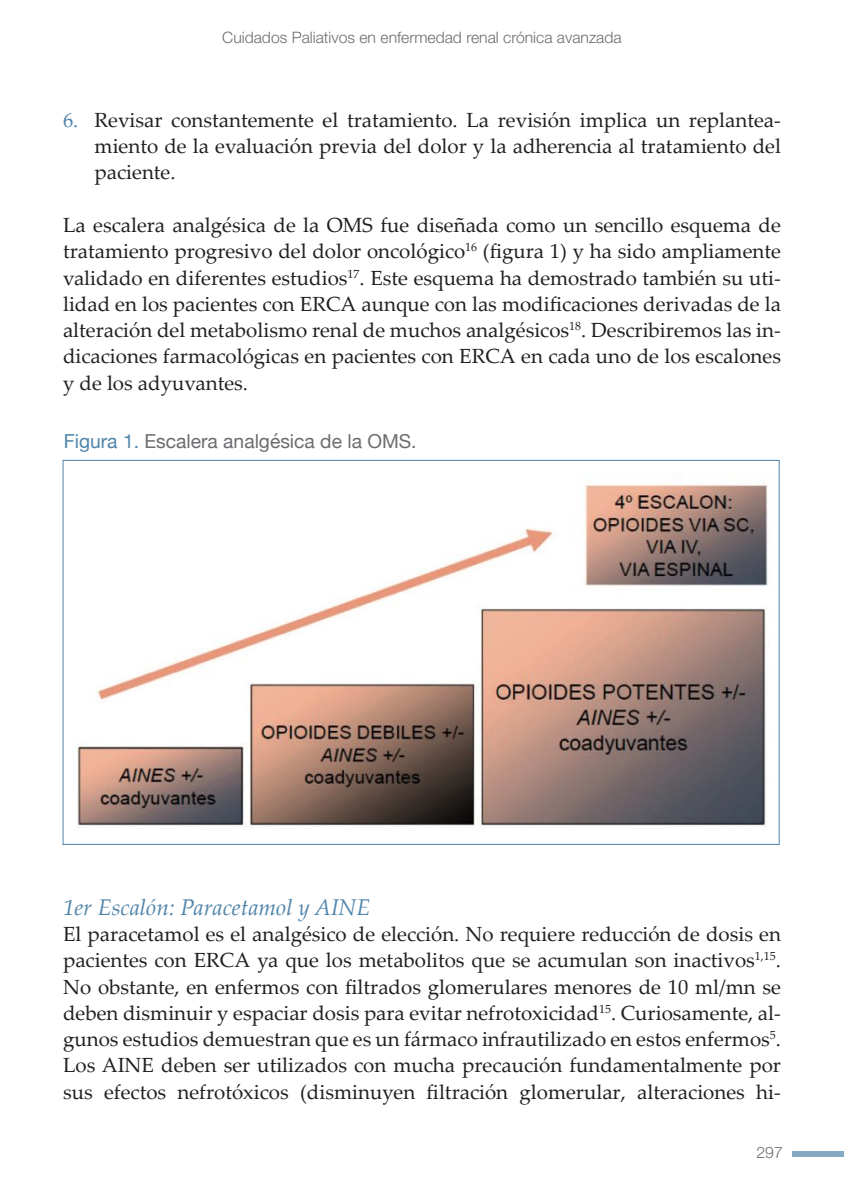
<style>
.page{position:relative;width:844px;height:1191px;background:#fff}
.page>*{position:absolute;margin:0;border:0;box-sizing:border-box;transform-origin:0 0}
.t1{font:italic 22.75px "Palatino Linotype";color:#5084aa}
.t2{font:20.47px/26.2px "Palatino Linotype";color:#231f20;text-align:justify}
.t3{font:19.25px "Helvetica Neue";color:#6c6d70}
.t4{font:300 15.75px "Helvetica Neue LT Std";color:#6c6d70}
.s1{color:#5084aa}
</style>
<div class="page">
<div style="left:792px;top:1151px;width:51px;height:5px;background:#84a9c3"></div>
<img style="left:77px;top:484px;width:691px;height:342px">
<p class="t4" style="left:222px;top:27px;width:401px">Cuidados Paliativos en enfermedad renal crónica avanzada</p>
<p class="t2" style="left:94px;top:106px;width:687px;text-indent:-32px"><span class="s1">6.</span> Revisar constantemente el tratamiento. La revisión implica un replantea&shy;miento de la evaluación previa del dolor y la adherencia al tratamiento del paciente.</p>
<p class="t2" style="left:63px;top:211px;width:719px">La escalera analgésica de la OMS fue diseñada como un sencillo esquema de tratamiento progresivo del dolor oncológico<sup>16</sup> (figura 1) y ha sido ampliamente validado en diferentes estudios<sup>17</sup>. Este esquema ha demostrado también su uti&shy;lidad en los pacientes con ERCA aunque con las modificaciones derivadas de la alteración del metabolismo renal de muchos analgésicos<sup>18</sup>. Describiremos las in&shy;dicaciones farmacológicas en pacientes con ERCA en cada uno de los escalones y de los adyuvantes.</p>
<p class="t3" style="left:64px;top:427px;width:354px"><span class="s1">Figura 1.</span> Escalera analgésica de la OMS.</p>
<p class="t1" style="left:63px;top:890px;width:308px">1er Escalón: Paracetamol y AINE</p>
<p class="t2" style="left:63px;top:920px;width:719px">El paracetamol es el analgésico de elección. No requiere reducción de dosis en pacientes con ERCA ya que los metabolitos que se acumulan son inactivos<sup>1,15</sup>.<br>No obstante, en enfermos con filtrados glomerulares menores de 10 ml/mn se deben disminuir y espaciar dosis para evitar nefrotoxicidad<sup>15</sup>. Curiosamente, al&shy;gunos estudios demuestran que es un fármaco infrautilizado en estos enfermos<sup>5</sup>.<br>Los AINE deben ser utilizados con mucha precaución fundamentalmente por sus efectos nefrotóxicos (disminuyen filtración glomerular, alteraciones hi-</p>
<p class="t4" style="left:756px;top:1142px;width:28px">297</p>
</div>
